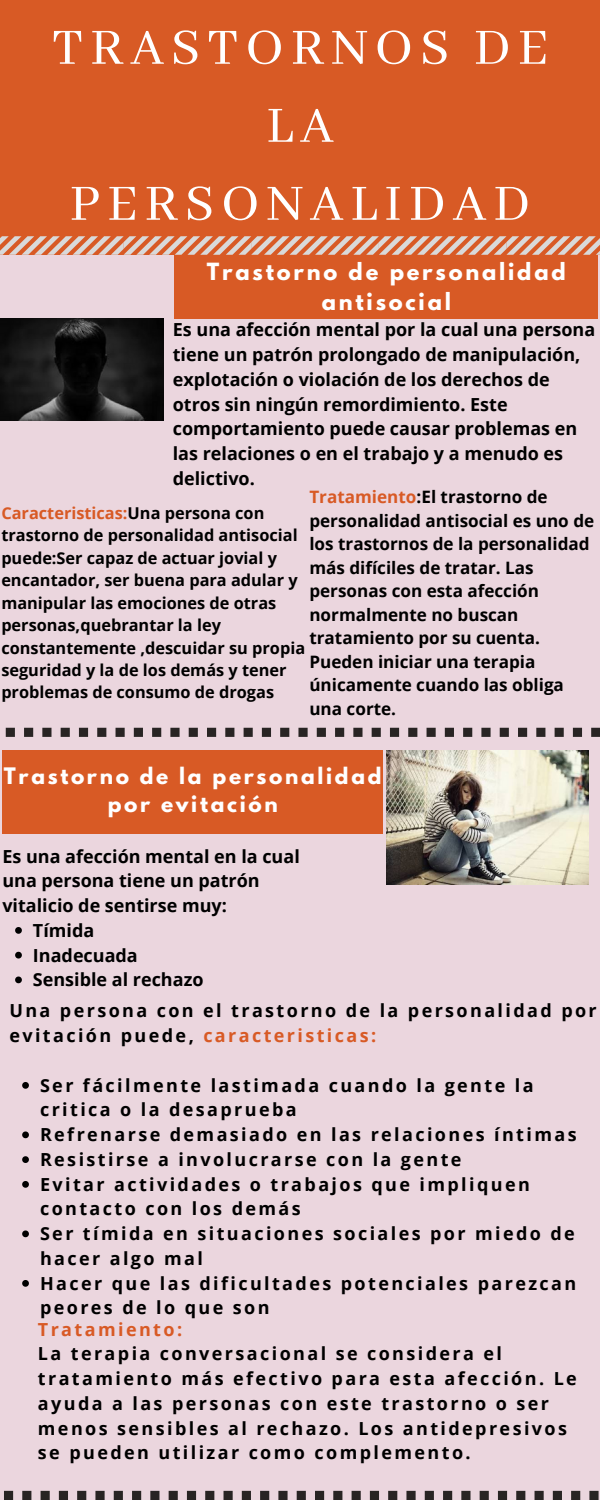
<style>
.page{position:relative;width:600px;height:1500px;background:#ebd6de}
.page>*{position:absolute;margin:0;border:0;box-sizing:border-box;transform-origin:0 0}
.t1{font:56px/78px "Abhaya Libre";letter-spacing:.125em;color:#fff;text-align:center}
.t2{font:700 21px/29.2px "League Spartan";letter-spacing:.135em;color:#fff;text-align:center}
.t3{font:700 20.1px/27.7px "League Spartan";letter-spacing:.135em;color:#fff;text-align:center}
.t4{font:700 18px/24.8px "Open Sans";letter-spacing:.135em;color:#000}
.t5{font:700 18px/24.8px "Open Sans";color:#000}
.t6{font:700 18px "Open Sans";letter-spacing:.135em;color:#d85a25}
.t7{font:700 17.1px/23.5px "Open Sans";color:#000}
.t8{font:700 16.3px/22.5px "Open Sans";color:#000}
.s1{color:#d85a25}
</style>
<div class="page">
<div style="left:0;top:0;width:600px;height:255px;background:#d85a25"></div>
<svg style="left:0;top:236px;width:600px;height:19px"></svg>
<div style="left:174px;top:255px;width:424px;height:64px;background:#d85a25"></div>
<svg style="left:5px;top:728px;width:284px;height:9px"></svg>
<svg style="left:298px;top:728px;width:302px;height:9px"></svg>
<div style="left:2px;top:750px;width:381px;height:84px;background:#d85a25"></div>
<svg style="left:4px;top:1491px;width:302px;height:9px"></svg>
<svg style="left:315px;top:1491px;width:284px;height:9px"></svg>
<img style="left:0;top:319px;width:164px;height:102px">
<img style="left:386px;top:750px;width:202px;height:134px">
<svg style="left:15px;top:927px;width:7px;height:7px"></svg>
<svg style="left:15px;top:952px;width:7px;height:7px"></svg>
<svg style="left:15px;top:977px;width:7px;height:6px"></svg>
<svg style="left:22px;top:1082px;width:7px;height:7px"></svg>
<svg style="left:22px;top:1131px;width:7px;height:7px"></svg>
<svg style="left:22px;top:1156px;width:7px;height:7px"></svg>
<svg style="left:22px;top:1181px;width:7px;height:7px"></svg>
<svg style="left:22px;top:1230px;width:7px;height:7px"></svg>
<svg style="left:22px;top:1280px;width:7px;height:7px"></svg>
<h1 class="t1" style="left:52px;top:11px;width:498px">TRASTORNOS DE<br>LA<br>PERSONALIDAD</h1>
<p class="t2" style="left:207px;top:260px;width:361px">Trastorno de personalidad antisocial</p>
<p class="t5" style="left:173px;top:317px;width:424px">Es una afección mental por la cual una persona tiene un patrón prolongado de manipulación, explotación o violación de los derechos de otros sin ningún remordimiento. Este comportamiento puede causar problemas en las relaciones o en el trabajo y a menudo es delictivo.</p>
<p class="t8" style="left:1px;top:501px;width:305px"><span class="s1">Caracteristicas:</span>Una persona con trastorno de personalidad antisocial puede:Ser capaz de actuar jovial y encantador, ser buena para adular y manipular las emociones de otras personas,quebrantar la ley constantemente ,descuidar su propia seguridad y la de los demás y tener problemas de consumo de drogas</p>
<p class="t7" style="left:309px;top:485px;width:286px"><span class="s1">Tratamiento</span>:El trastorno de personalidad antisocial es uno de los trastornos de la personalidad más difíciles de tratar. Las personas con esta afección normalmente no buscan tratamiento por su cuenta.<br>Pueden iniciar una terapia únicamente cuando las obliga una corte.</p>
<p class="t3" style="left:4px;top:764px;width:379px">Trastorno de la personalidad por evitación</p>
<p class="t5" style="left:2px;top:843px;width:299px">Es una afección mental en la cual una persona tiene un patrón vitalicio de sentirse muy:</p>
<p class="t5" style="left:33px;top:917px;width:172px">Tímida<br>Inadecuada<br>Sensible al rechazo</p>
<p class="t4" style="left:9px;top:998px;width:589px">Una persona con el trastorno de la personalidad por evitación puede, <span class="s1">caracteristicas:</span></p>
<p class="t4" style="left:40px;top:1072px;width:538px">Ser fácilmente lastimada cuando la gente la critica o la desaprueba<br>Refrenarse demasiado en las relaciones íntimas Resistirse a involucrarse con la gente<br>Evitar actividades o trabajos que impliquen contacto con los demás<br>Ser tímida en situaciones sociales por miedo de hacer algo mal<br>Hacer que las dificultades potenciales parezcan peores de lo que son</p>
<p class="t6" style="left:38px;top:1316px;width:146px">Tratamiento:</p>
<p class="t4" style="left:38px;top:1341px;width:540px">La terapia conversacional se considera el tratamiento más efectivo para esta afección. Le ayuda a las personas con este trastorno o ser menos sensibles al rechazo. Los antidepresivos se pueden utilizar como complemento.</p>
</div>
